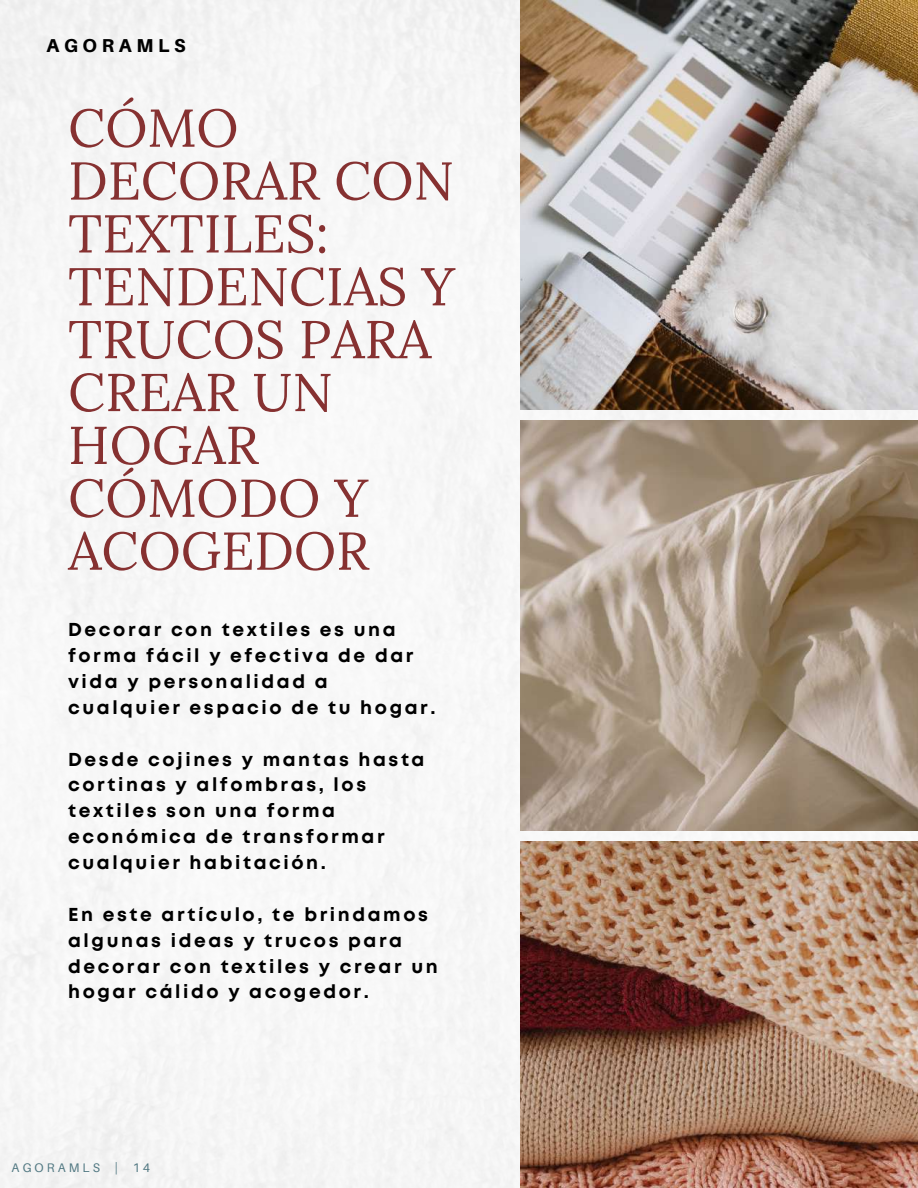
<style>
.page{position:relative;width:918px;height:1188px;background:#fff}
.page>*{position:absolute;margin:0;border:0;box-sizing:border-box;transform-origin:0 0}
.t1{font:53.1px/52.8px "Lora";color:#863131}
.t2{font:700 18.75px/25.8px "Mont";letter-spacing:.14em;color:#000}
.t3{font:800 18.75px "Aileron";letter-spacing:.25em;color:#000}
.t4{font:12.45px "Aileron";letter-spacing:.25em;color:#517882}
</style>
<div class="page">
<img style="left:0;top:0;width:918px;height:1188px">
<img style="left:521px;top:0;width:397px;height:410px">
<img style="left:521px;top:421px;width:397px;height:409px">
<img style="left:521px;top:842px;width:397px;height:346px">
<p class="t3" style="left:46px;top:34px;width:141px">AGORAMLS</p>
<h1 class="t1" style="left:68px;top:101px;width:388px">CÓMO<br>DECORAR CON<br>TEXTILES:<br>TENDENCIAS Y<br>TRUCOS PARA<br>CREAR UN<br>HOGAR<br>CÓMODO Y<br>ACOGEDOR</h1>
<p class="t2" style="left:68px;top:618px;width:369px">Decorar con textiles es una forma fácil y efectiva de dar vida y personalidad a cualquier espacio de tu hogar.</p>
<p class="t2" style="left:68px;top:748px;width:358px">Desde cojines y mantas hasta cortinas y alfombras, los textiles son una forma económica de transformar cualquier habitación.</p>
<p class="t2" style="left:68px;top:903px;width:371px">En este artículo, te brindamos algunas ideas y trucos para decorar con textiles y crear un hogar cálido y acogedor.</p>
<p class="t4" style="left:12px;top:1159px;width:140px">AGORAMLS | 14</p>
</div>
